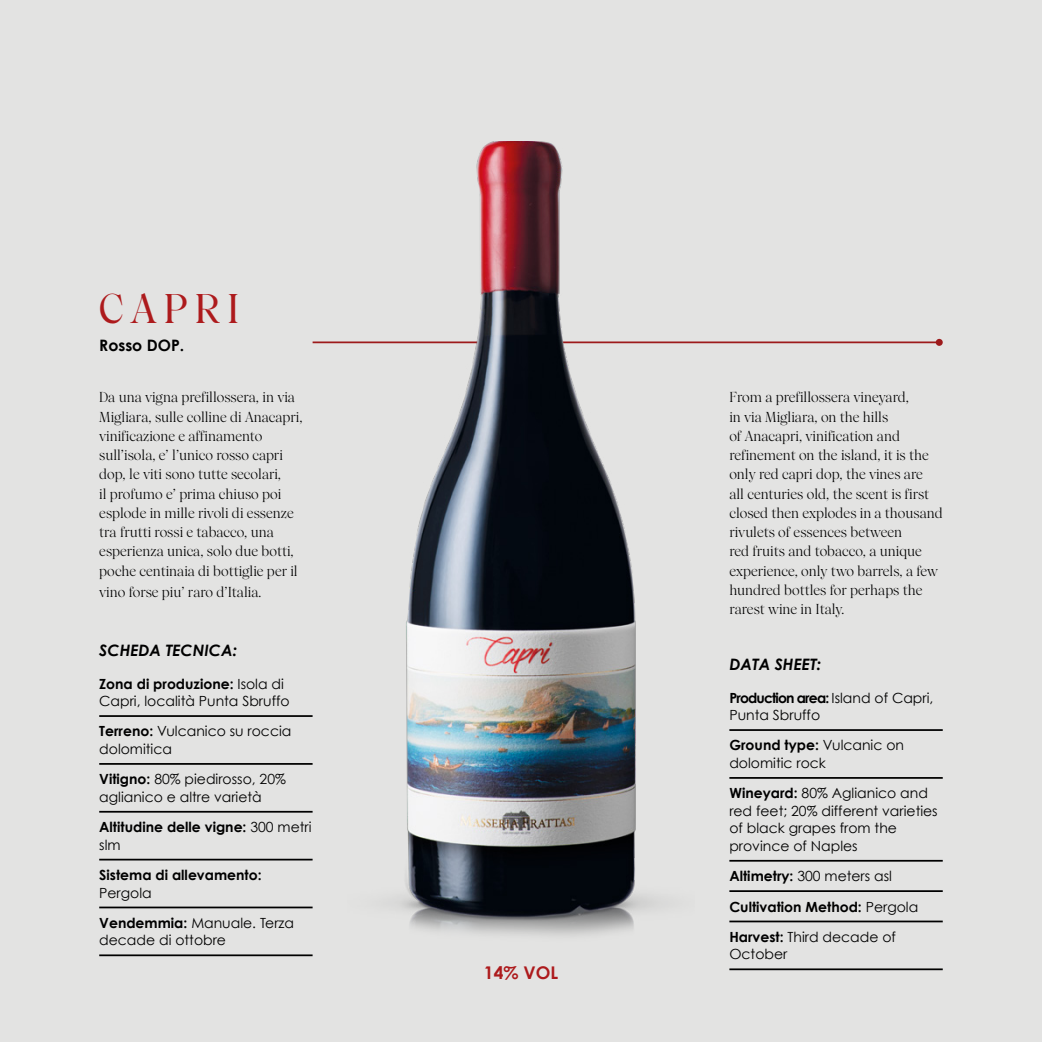
<style>
.page{position:relative;width:1042px;height:1042px;background:#e3e3e2}
.page>*{position:absolute;margin:0;border:0;box-sizing:border-box;transform-origin:0 0}
.t1{font:500 40.25px "Wulkandisplay";letter-spacing:.18em;color:#ad1a1c}
.t2{font:700 17.5px "Century Gothic";color:#ad1a1c}
.t3{font:italic 700 15.75px "Century Gothic";color:#000}
.t4{font:700 15.75px "Century Gothic";color:#000}
.t5{font:14px/19.2px "Wulkandisplay";color:#000}
.t6{font:14px/17.5px "Century Gothic";color:#000}
.t7{font:700 14px/30.3px "Century Gothic";color:#000}
.s1{font-weight:700}
.s2{font-weight:400}
</style>
<div class="page">
<hr style="left:313px;top:341px;width:626px;height:2px;background:#9d1a1b">
<div style="left:936px;top:339px;width:7px;height:7px;background:#9d1a1b;border-radius:50%"></div>
<img style="left:348px;top:141px;width:346px;height:795px">
<hr style="left:99px;top:715px;width:214px;height:2px;background:#000">
<hr style="left:99px;top:763px;width:214px;height:2px;background:#000">
<hr style="left:99px;top:811px;width:214px;height:1px;background:#000">
<hr style="left:99px;top:859px;width:214px;height:1px;background:#000">
<hr style="left:99px;top:906px;width:214px;height:2px;background:#000">
<hr style="left:99px;top:954px;width:214px;height:2px;background:#000">
<hr style="left:729px;top:729px;width:214px;height:2px;background:#000">
<hr style="left:729px;top:777px;width:214px;height:2px;background:#000">
<hr style="left:729px;top:860px;width:214px;height:1px;background:#000">
<hr style="left:729px;top:890px;width:214px;height:2px;background:#000">
<hr style="left:729px;top:920px;width:214px;height:2px;background:#000">
<hr style="left:729px;top:968px;width:214px;height:2px;background:#000">
<h1 class="t1" style="left:99px;top:285px;width:142px">CAPRI</h1>
<p class="t4" style="left:99px;top:335px;width:87px">Rosso DOP.</p>
<p class="t5" style="left:99px;top:388px;width:205px">Da una vigna prefillossera, in via Migliara, sulle colline di Anacapri, vinificazione e affinamento sull’isola, e’ l’unico rosso capri dop, le viti sono tutte secolari,<br>il profumo e’ prima chiuso poi esplode in mille rivoli di essenze tra frutti rossi e tabacco, una esperienza unica, solo due botti, poche centinaia di bottiglie per il</p>
<p class="t5" style="left:99px;top:583px;width:163px">vino forse piu’ raro d’Italia.</p>
<p class="t3" style="left:99px;top:640px;width:139px">SCHEDA TECNICA:</p>
<p class="t6" style="left:99px;top:674px;width:192px"><span class="s1">Zona di produzione:</span> Isola di<br>Capri, località Punta Sbruffo</p>
<p class="t6" style="left:99px;top:722px;width:194px"><span class="s1">Terreno:</span> Vulcanico su roccia dolomitica</p>
<p class="t6" style="left:99px;top:770px;width:188px"><span class="s1">Vitigno:</span> 80% piedirosso, 20% aglianico e altre varietà</p>
<p class="t7" style="left:99px;top:818px;width:214px;line-height:17.5px">Altitudine delle vigne: <span class="s2">300 metri slm</span></p>
<p class="t7" style="left:99px;top:859px;width:164px">Sistema di allevamento:</p>
<p class="t6" style="left:99px;top:877px;width:196px;line-height:30.3px">Pergola<br><span class="s1">Vendemmia:</span> Manuale. Terza</p>
<p class="t6" style="left:99px;top:931px;width:128px">decade di ottobre</p>
<p class="t2" style="left:484px;top:962px;width:76px">14% VOL</p>
<p class="t5" style="left:729px;top:388px;width:215px">From a prefillossera vineyard,<br>in via Migliara, on the hills<br>of Anacapri, vinification and refinement on the island, it is the only red capri dop, the vines are<br>all centuries old, the scent is first closed then explodes in a thousand rivulets of essences between<br>red fruits and tobacco, a unique experience, only two barrels, a few hundred bottles for perhaps the rarest wine in Italy.</p>
<p class="t3" style="left:729px;top:654px;width:93px">DATA SHEET:</p>
<p class="t6" style="left:729px;top:688px;width:205px"><span class="s1">Production area:</span> Island of Capri,<br>Punta Sbruffo</p>
<p class="t6" style="left:729px;top:736px;width:176px"><span class="s1">Ground type:</span> Vulcanic on dolomitic rock</p>
<p class="t6" style="left:729px;top:784px;width:210px"><span class="s1">Wineyard:</span> 80% Aglianico and red feet; 20% different varieties of black grapes from the province of Naples</p>
<p class="t7" style="left:729px;top:860px;width:190px">Altimetry: <span class="s2">300 meters asl<br></span>Cultivation Method: <span class="s2">Pergola<br></span>Harvest: <span class="s2">Third decade of</span></p>
<p class="t6" style="left:729px;top:945px;width:60px">October</p>
</div>
